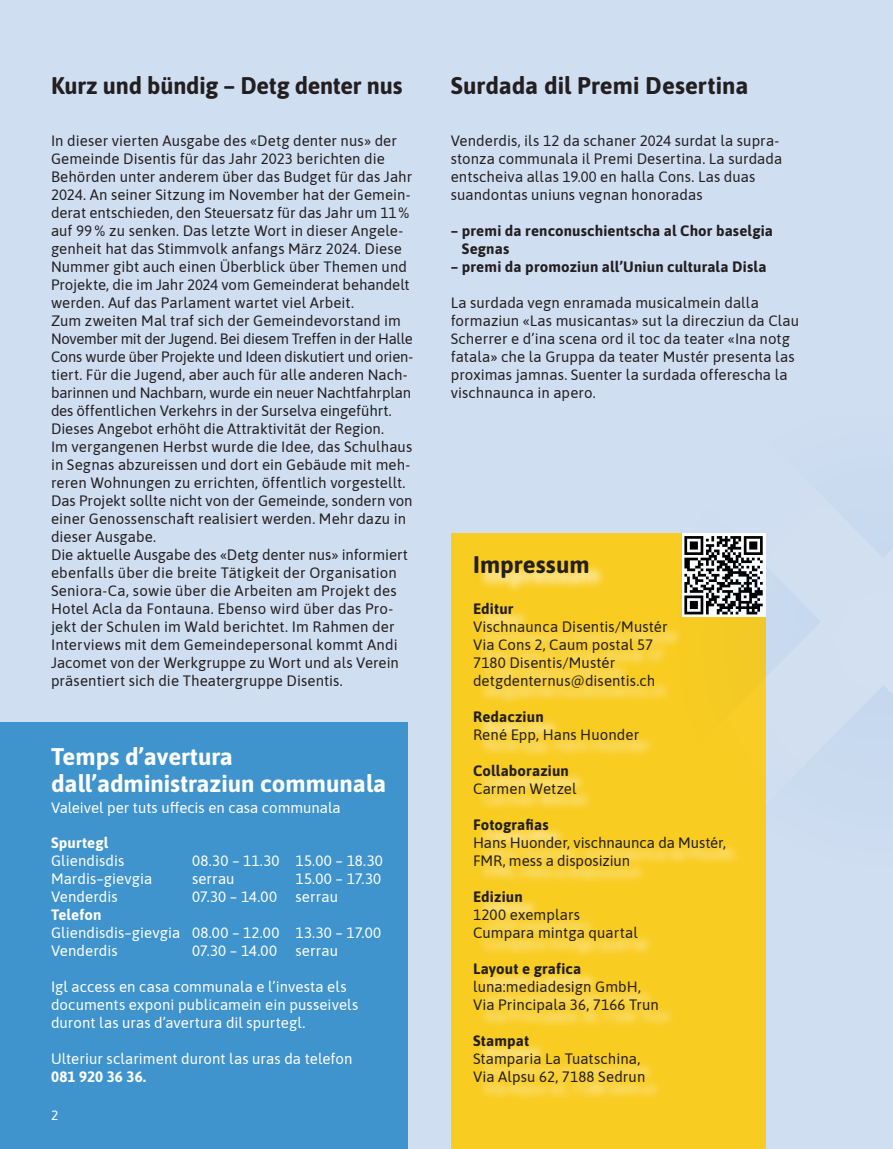
<style>
.page{position:relative;width:893px;height:1149px;background:#fff}
.page>*{position:absolute;margin:0;border:0;box-sizing:border-box;transform-origin:0 0}
.t1{font:700 24px "Asap";color:#231f20}
.t2{font:700 24px/27px "Asap";color:#fff}
.t3{font:15px/18px "Asap";letter-spacing:.005em;color:#231f20}
.t4{font:15px/18px "Asap";letter-spacing:.005em;color:#fff}
.t5{font:700 15px/18px "Asap";letter-spacing:.01em;color:#231f20}
.t6{font:700 15px "Asap";letter-spacing:.01em;color:#fff}
.t7{font:13.5px "Asap";color:#fff}
</style>
<div class="page">
<div style="left:0;top:0;width:893px;height:1148px;background:#d0def1"></div>
<div style="left:0;top:722px;width:408px;height:426px;background:#3f94cd"></div>
<div style="left:451px;top:533px;width:314px;height:615px;background:#f9cc21"></div>
<div style="left:477px;top:559px;width:266px;height:543px;background:#fff;opacity:.75"></div>
<svg style="left:678px;top:817px;width:88px;height:49px"></svg>
<svg style="left:677px;top:533px;width:216px;height:284px"></svg>
<h1 class="t1" style="left:51px;top:68px;width:353px">Kurz und bündig – Detg denter nus</h1>
<p class="t3" style="left:51px;top:131px;width:364px">In dieser vierten Ausgabe des «Detg denter nus» der Gemeinde Disentis für das Jahr 2023 berichten die Behörden unter anderem über das Budget für das Jahr 2024. An seiner Sitzung im November hat der Gemein&shy;derat entschieden, den Steuersatz für das Jahr um 11% auf 99% zu senken. Das letzte Wort in dieser Angele&shy;genheit hat das Stimmvolk anfangs März 2024. Diese Nummer gibt auch einen Überblick über Themen und Projekte, die im Jahr 2024 vom Gemeinderat behandelt werden. Auf das Parlament wartet viel Arbeit.<br>Zum zweiten Mal traf sich der Gemeindevorstand im November mit der Jugend. Bei diesem Treffen in der Halle Cons wurde über Projekte und Ideen diskutiert und orien&shy;tiert. Für die Jugend, aber auch für alle anderen Nach&shy;barinnen und Nachbarn, wurde ein neuer Nachtfahrplan des öffentlichen Verkehrs in der Surselva eingeführt.<br>Dieses Angebot erhöht die Attraktivität der Region.<br>Im vergangenen Herbst wurde die Idee, das Schulhaus in Segnas abzureissen und dort ein Gebäude mit meh&shy;reren Wohnungen zu errichten, öffentlich vorgestellt.<br>Das Projekt sollte nicht von der Gemeinde, sondern von einer Genossenschaft realisiert werden. Mehr dazu in dieser Ausgabe.<br>Die aktuelle Ausgabe des «Detg denter nus» informiert ebenfalls über die breite Tätigkeit der Organisation Seniora-Ca, sowie über die Arbeiten am Projekt des Hotel Acla da Fontauna. Ebenso wird über das Pro&shy;jekt der Schulen im Wald berichtet. Im Rahmen der Interviews mit dem Gemeindepersonal kommt Andi Jacomet von der Werkgruppe zu Wort und als Verein präsentiert sich die Theatergruppe Disentis.</p>
<h1 class="t2" style="left:51px;top:741px;width:337px">Temps d’avertura dall’administraziun communala</h1>
<p class="t4" style="left:51px;top:797px;width:291px">Valeivel per tuts uffecis en casa communala</p>
<p class="t6" style="left:51px;top:832px;width:59px">Spurtegl</p>
<p class="t4" style="left:51px;top:851px;width:75px">Gliendisdis</p>
<p class="t4" style="left:192px;top:851px;width:192px">08.30 – 11.30 15.00 – 18.30</p>
<p class="t4" style="left:51px;top:869px;width:103px">Mardis–gievgia</p>
<p class="t4" style="left:192px;top:869px;width:44px">serrau</p>
<p class="t4" style="left:296px;top:869px;width:87px">15.00 – 17.30</p>
<p class="t4" style="left:51px;top:887px;width:68px">Venderdis</p>
<p class="t4" style="left:192px;top:887px;width:148px">07.30 – 14.00 serrau</p>
<p class="t6" style="left:51px;top:904px;width:52px">Telefon</p>
<p class="t4" style="left:51px;top:923px;width:332px">Gliendisdis–gievgia 08.00 – 12.00 13.30 – 17.00<br>Venderdis</p>
<p class="t4" style="left:192px;top:941px;width:148px">07.30 – 14.00 serrau</p>
<p class="t4" style="left:51px;top:977px;width:309px">Igl access en casa communala e l’investa els documents exponi publicamein ein pusseivels duront las uras d’avertura dil spurtegl.</p>
<p class="t4" style="left:51px;top:1049px;width:303px">Ulteriur sclariment duront las uras da telefon</p>
<p class="t6" style="left:51px;top:1066px;width:97px">081 920 36 36.</p>
<p class="t7" style="left:51px;top:1105px;width:9px">2</p>
<h1 class="t1" style="left:451px;top:68px;width:299px">Surdada dil Premi Desertina</h1>
<p class="t3" style="left:451px;top:131px;width:333px">Venderdis, ils 12 da schaner 2024 surdat la supra&shy;stonza communala il Premi Desertina. La surdada entscheiva allas 19.00 en halla Cons. Las duas suandontas uniuns vegnan honoradas</p>
<p class="t5" style="left:462px;top:221px;width:313px;text-indent:-11px">– premi da renconuschientscha al Chor baselgia<br>Segnas</p>
<p class="t5" style="left:451px;top:257px;width:317px">– premi da promoziun all’Uniun culturala Disla</p>
<p class="t3" style="left:451px;top:293px;width:350px">La surdada vegn enramada musicalmein dalla formaziun «Las musicantas» sut la direcziun da Clau Scherrer e d’ina scena ord il toc da teater «Ina notg fatala» che la Gruppa da teater Mustér presenta las proximas jamnas. Suenter la surdada offerescha la vischnaunca in apero.</p>
<h1 class="t1" style="left:473px;top:547px;width:118px">Impressum</h1>
<p class="t5" style="left:473px;top:599px;width:42px">Editur</p>
<p class="t3" style="left:473px;top:617px;width:196px">Vischnaunca Disentis/Mustér<br>Via Cons 2, Caum postal 57<br>7180 Disentis/Mustér detgdenternus@disentis.ch</p>
<p class="t5" style="left:473px;top:707px;width:72px">Redacziun</p>
<p class="t3" style="left:473px;top:725px;width:168px">René Epp, Hans Huonder</p>
<p class="t5" style="left:473px;top:761px;width:97px">Collaboraziun</p>
<p class="t3" style="left:473px;top:779px;width:105px">Carmen Wetzel</p>
<p class="t5" style="left:473px;top:815px;width:77px">Fotografias</p>
<p class="t3" style="left:473px;top:833px;width:254px">Hans Huonder, vischnaunca da Mustér,<br>FMR, mess a disposiziun</p>
<p class="t5" style="left:473px;top:887px;width:51px">Ediziun</p>
<p class="t3" style="left:473px;top:905px;width:166px">1200 exemplars<br>Cumpara mintga quartal</p>
<p class="t5" style="left:473px;top:959px;width:110px">Layout e grafica</p>
<p class="t3" style="left:473px;top:977px;width:187px">luna:mediadesign GmbH,<br>Via Principala 36, 7166 Trun</p>
<p class="t5" style="left:473px;top:1031px;width:58px">Stampat</p>
<p class="t3" style="left:473px;top:1049px;width:174px">Stamparia La Tuatschina,<br>Via Alpsu 62, 7188 Sedrun</p>
</div>
